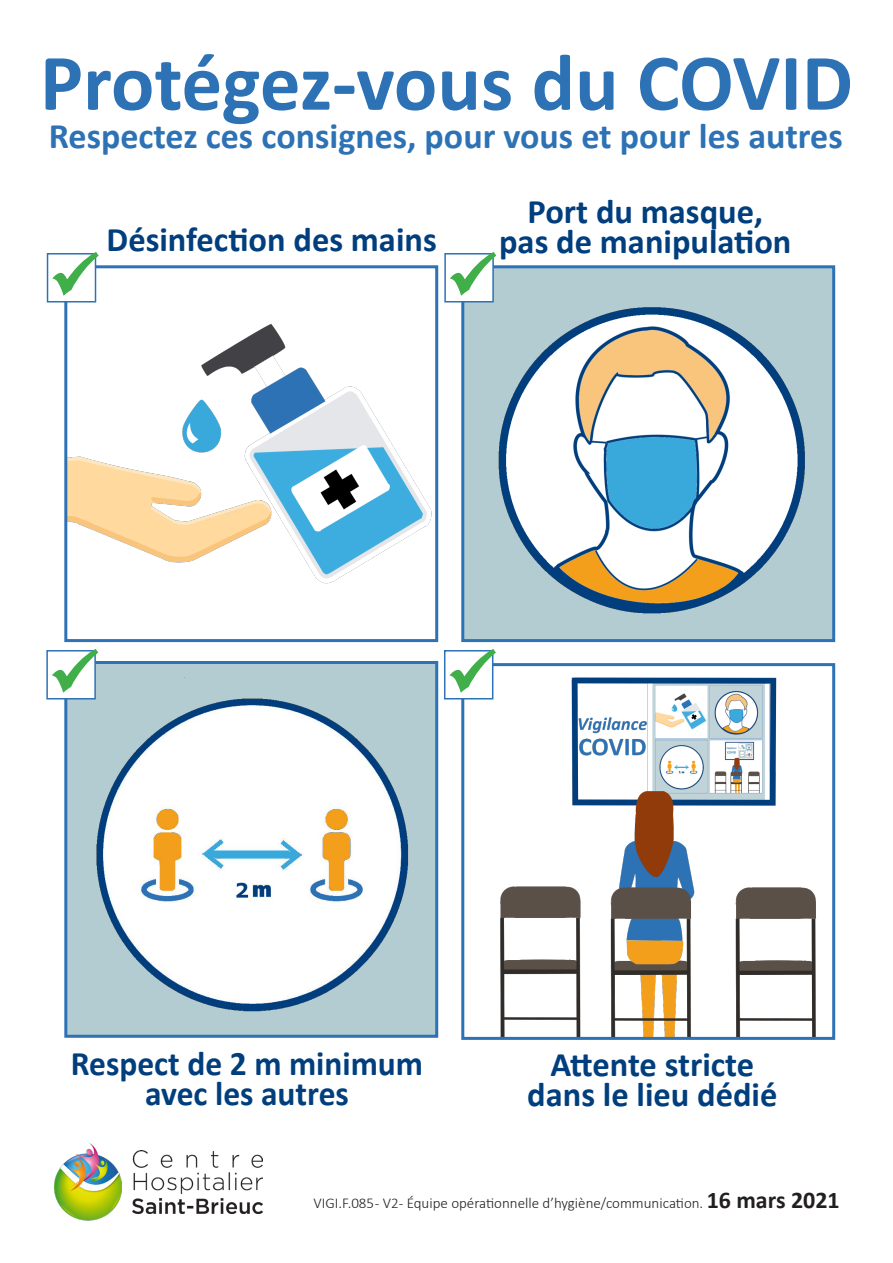
<style>
.page{position:relative;width:893px;height:1263px;background:#fff}
.page>*{position:absolute;margin:0;border:0;box-sizing:border-box;transform-origin:0 0}
.t1{font:700 81px "Calibri";color:#2d72b5}
.t2{font:700 36px "Calibri";color:#2d72b5}
.t3{font:700 34.5px "Calibri";color:#013e7d}
.t4{font:300 15px "Calibri";color:#231f20}
.s1{font-weight:700;font-size:24px}
</style>
<div class="page">
<img style="left:68px;top:299px;width:364px;height:285px">
<div style="left:64px;top:265px;width:374px;height:377px;border:3px solid #2d72b5"></div>
<img style="left:465px;top:269px;width:366px;height:369px">
<div style="left:461px;top:265px;width:374px;height:377px;border:3px solid #2d72b5"></div>
<img style="left:68px;top:665px;width:366px;height:369px">
<div style="left:64px;top:661px;width:374px;height:377px;border:3px solid #2d72b5"></div>
<img style="left:465px;top:677px;width:352px;height:359px">
<div style="left:461px;top:663px;width:374px;height:377px;border:3px solid #2d72b5"></div>
<img style="left:55px;top:1144px;width:66px;height:76px">
<img style="left:132px;top:1151px;width:131px;height:63px">
<svg style="left:47px;top:253px;width:49px;height:49px"></svg>
<svg style="left:444px;top:253px;width:50px;height:49px"></svg>
<svg style="left:46px;top:650px;width:50px;height:49px"></svg>
<svg style="left:444px;top:650px;width:49px;height:49px"></svg>
<svg style="left:50px;top:252px;width:51px;height:47px"></svg>
<svg style="left:447px;top:252px;width:51px;height:47px"></svg>
<svg style="left:49px;top:649px;width:51px;height:47px"></svg>
<svg style="left:447px;top:649px;width:51px;height:47px"></svg>
<p class="t1" style="left:40px;top:25px;width:814px">Protégez-vous du COVID</p>
<p class="t2" style="left:49px;top:111px;width:795px">Respectez ces consignes, pour vous et pour les autres</p>
<p class="t3" style="left:107px;top:215px;width:332px">Désinfection des mains</p>
<p class="t3" style="left:528px;top:187px;width:237px">Port du masque,</p>
<p class="t3" style="left:499px;top:217px;width:294px">pas de manipulation</p>
<p class="t3" style="left:71px;top:1039px;width:354px">Respect de 2 m minimum</p>
<p class="t3" style="left:145px;top:1069px;width:205px">avec les autres</p>
<p class="t3" style="left:550px;top:1040px;width:205px">Attente stricte</p>
<p class="t3" style="left:527px;top:1070px;width:252px">dans le lieu dédié</p>
<p class="t4" style="left:314px;top:1193px;width:528px">VIGI.F.085 - V2- Équipe opérationnelle d’hygiène/communication. <span class="s1">16 mars 2021</span></p>
</div>
